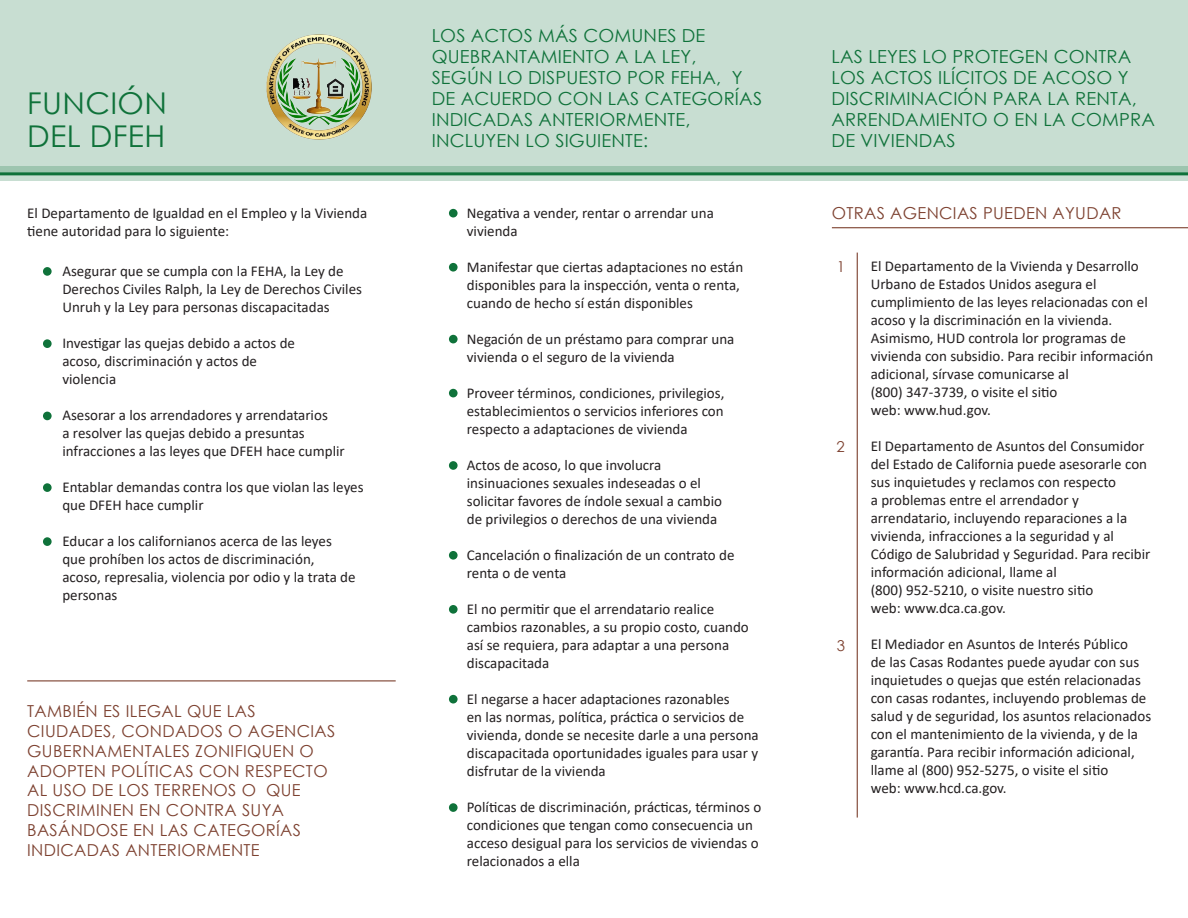
<style>
.page{position:relative;width:1188px;height:918px;background:#fff}
.page>*{position:absolute;margin:0;border:0;box-sizing:border-box;transform-origin:0 0}
.t1{font:30px "Century Gothic";letter-spacing:.01em;color:#0f723a}
.t2{font:18px/21px "Century Gothic";letter-spacing:.01em;color:#0f723a}
.t3{font:16.5px/19.8px "Century Gothic";letter-spacing:.02em;color:#7d4130}
.t4{font:15px/18px "Calibri";color:#231f20}
.t5{font:15px "Century Gothic";color:#7d4130}
</style>
<div class="page">
<svg style="left:0;top:175px;width:1188px;height:6px;background:#bcd7c8"></svg>
<div style="left:0;top:0;width:1188px;height:173px;background:#c8ded2"></div>
<hr style="left:0;top:172px;width:1188px;height:3px;background:#0f723a">
<img style="left:267px;top:34px;width:105px;height:105px">
<hr style="left:832px;top:227px;width:356px;height:1px;background:#7d4130">
<hr style="left:857px;top:253px;width:1px;height:565px;background:#7d4130">
<div style="left:43px;top:267px;width:9px;height:9px;background:#0f723a;border-radius:50%"></div>
<div style="left:449px;top:209px;width:9px;height:9px;background:#0f723a;border-radius:50%"></div>
<div style="left:449px;top:263px;width:9px;height:9px;background:#0f723a;border-radius:50%"></div>
<div style="left:43px;top:339px;width:9px;height:9px;background:#0f723a;border-radius:50%"></div>
<div style="left:43px;top:412px;width:9px;height:8px;background:#0f723a;border-radius:50%"></div>
<div style="left:43px;top:483px;width:9px;height:9px;background:#0f723a;border-radius:50%"></div>
<div style="left:43px;top:537px;width:9px;height:9px;background:#0f723a;border-radius:50%"></div>
<div style="left:449px;top:335px;width:9px;height:8px;background:#0f723a;border-radius:50%"></div>
<div style="left:449px;top:389px;width:9px;height:8px;background:#0f723a;border-radius:50%"></div>
<div style="left:449px;top:461px;width:9px;height:9px;background:#0f723a;border-radius:50%"></div>
<div style="left:449px;top:551px;width:9px;height:9px;background:#0f723a;border-radius:50%"></div>
<div style="left:449px;top:605px;width:9px;height:9px;background:#0f723a;border-radius:50%"></div>
<div style="left:449px;top:695px;width:9px;height:9px;background:#0f723a;border-radius:50%"></div>
<div style="left:449px;top:803px;width:9px;height:9px;background:#0f723a;border-radius:50%"></div>
<hr style="left:27px;top:680px;width:369px;height:1px;background:#7d4130">
<p class="t1" style="left:27px;top:82px;width:141px">FUNCIÓN</p>
<p class="t1" style="left:27px;top:115px;width:140px">DEL DFEH</p>
<p class="t4" style="left:27px;top:203px;width:342px">El Departamento de Igualdad en el Empleo y la Vivienda tiene autoridad para lo siguiente:</p>
<p class="t4" style="left:62px;top:262px;width:301px">Asegurar que se cumpla con la FEHA, la Ley de<br>Derechos Civiles Ralph, la Ley de Derechos Civiles<br>Unruh y la Ley para personas discapacitadas</p>
<p class="t4" style="left:62px;top:334px;width:234px">Investigar las quejas debido a actos de acoso, discriminación y actos de violencia</p>
<p class="t4" style="left:62px;top:406px;width:284px">Asesorar a los arrendadores y arrendatarios<br>a resolver las quejas debido a presuntas infracciones a las leyes que DFEH hace cumplir</p>
<p class="t4" style="left:62px;top:478px;width:303px">Entablar demandas contra los que violan las leyes que DFEH hace cumplir</p>
<p class="t4" style="left:62px;top:532px;width:295px">Educar a los californianos acerca de las leyes que prohíben los actos de discriminación, acoso, represalia, violencia por odio y la trata de personas</p>
<p class="t3" style="left:27px;top:701px;width:310px">TAMBIÉN ES ILEGAL QUE LAS<br>CIUDADES, CONDADOS O AGENCIAS<br>GUBERNAMENTALES ZONIFIQUEN O<br>ADOPTEN POLÍTICAS CON RESPECTO<br>AL USO DE LOS TERRENOS O QUE<br>DISCRIMINEN EN CONTRA SUYA<br>BASÁNDOSE EN LAS CATEGORÍAS<br>INDICADAS ANTERIORMENTE</p>
<p class="t2" style="left:432px;top:25px;width:332px">LOS ACTOS MÁS COMUNES DE<br>QUEBRANTAMIENTO A LA LEY,<br>SEGÚN LO DISPUESTO POR FEHA, Y<br>DE ACUERDO CON LAS CATEGORÍAS<br>INDICADAS ANTERIORMENTE,<br>INCLUYEN LO SIGUIENTE:</p>
<p class="t4" style="left:467px;top:203px;width:249px">Negativa a vender, rentar o arrendar una vivienda</p>
<p class="t4" style="left:467px;top:257px;width:278px">Manifestar que ciertas adaptaciones no están disponibles para la inspección, venta o renta, cuando de hecho sí están disponibles</p>
<p class="t4" style="left:467px;top:329px;width:269px">Negación de un préstamo para comprar una vivienda o el seguro de la vivienda</p>
<p class="t4" style="left:467px;top:383px;width:259px;text-align:justify">Proveer términos, condiciones, privilegios, establecimientos o servicios inferiores con respecto a adaptaciones de vivienda</p>
<p class="t4" style="left:467px;top:455px;width:257px">Actos de acoso, lo que involucra insinuaciones sexuales indeseadas o el solicitar favores de índole sexual a cambio de privilegios o derechos de una vivienda</p>
<p class="t4" style="left:467px;top:545px;width:269px">Cancelación o finalización de un contrato de renta o de venta</p>
<p class="t4" style="left:467px;top:599px;width:284px">El no permitir que el arrendatario realice cambios razonables, a su propio costo, cuando así se requiera, para adaptar a una persona discapacitada</p>
<p class="t4" style="left:467px;top:689px;width:293px">El negarse a hacer adaptaciones razonables<br>en las normas, política, práctica o servicios de vivienda, donde se necesite darle a una persona discapacitada oportunidades iguales para usar y disfrutar de la vivienda</p>
<p class="t4" style="left:467px;top:797px;width:296px">Políticas de discriminación, prácticas, términos o condiciones que tengan como consecuencia un acceso desigual para los servicios de viviendas o relacionados a ella</p>
<p class="t2" style="left:832px;top:46px;width:325px">LAS LEYES LO PROTEGEN CONTRA<br>LOS ACTOS ILÍCITOS DE ACOSO Y<br>DISCRIMINACIÓN PARA LA RENTA,<br>ARRENDAMIENTO O EN LA COMPRA<br>DE VIVIENDAS</p>
<p class="t3" style="left:832px;top:203px;width:291px">OTRAS AGENCIAS PUEDEN AYUDAR</p>
<p class="t5" style="left:837px;top:256px;width:10px">1</p>
<p class="t5" style="left:837px;top:436px;width:10px">2</p>
<p class="t5" style="left:837px;top:635px;width:10px">3</p>
<p class="t4" style="left:871px;top:257px;width:270px">El Departamento de la Vivienda y Desarrollo</p>
<p class="t4" style="left:871px;top:275px;width:279px">Urbano de Estados Unidos asegura el cumplimiento de las leyes relacionadas con el acoso y la discriminación en la vivienda.</p>
<p class="t4" style="left:871px;top:329px;width:284px">Asimismo, HUD controla lor programas de vivienda con subsidio. Para recibir información adicional, sírvase comunicarse al</p>
<p class="t4" style="left:871px;top:383px;width:188px">(800) 347-3739, o visite el sitio</p>
<p class="t4" style="left:871px;top:401px;width:122px">web: www.hud.gov.</p>
<p class="t4" style="left:871px;top:437px;width:278px">El Departamento de Asuntos del Consumidor del Estado de California puede asesorarle con sus inquietudes y reclamos con respecto</p>
<p class="t4" style="left:871px;top:491px;width:281px">a problemas entre el arrendador y arrendatario, incluyendo reparaciones a la vivienda, infracciones a la seguridad y al Código de Salubridad y Seguridad. Para recibir información adicional, llame al</p>
<p class="t4" style="left:871px;top:581px;width:224px">(800) 952-5210, o visite nuestro sitio</p>
<p class="t4" style="left:871px;top:599px;width:137px">web: www.dca.ca.gov.</p>
<p class="t4" style="left:871px;top:635px;width:277px">El Mediador en Asuntos de Interés Público de las Casas Rodantes puede ayudar con sus inquietudes o quejas que estén relacionadas con casas rodantes, incluyendo problemas de</p>
<p class="t4" style="left:871px;top:707px;width:282px">salud y de seguridad, los asuntos relacionados con el mantenimiento de la vivienda, y de la garantía. Para recibir información adicional, llame al (800) 952-5275, o visite el sitio</p>
<p class="t4" style="left:871px;top:779px;width:137px">web: www.hcd.ca.gov.</p>
</div>
